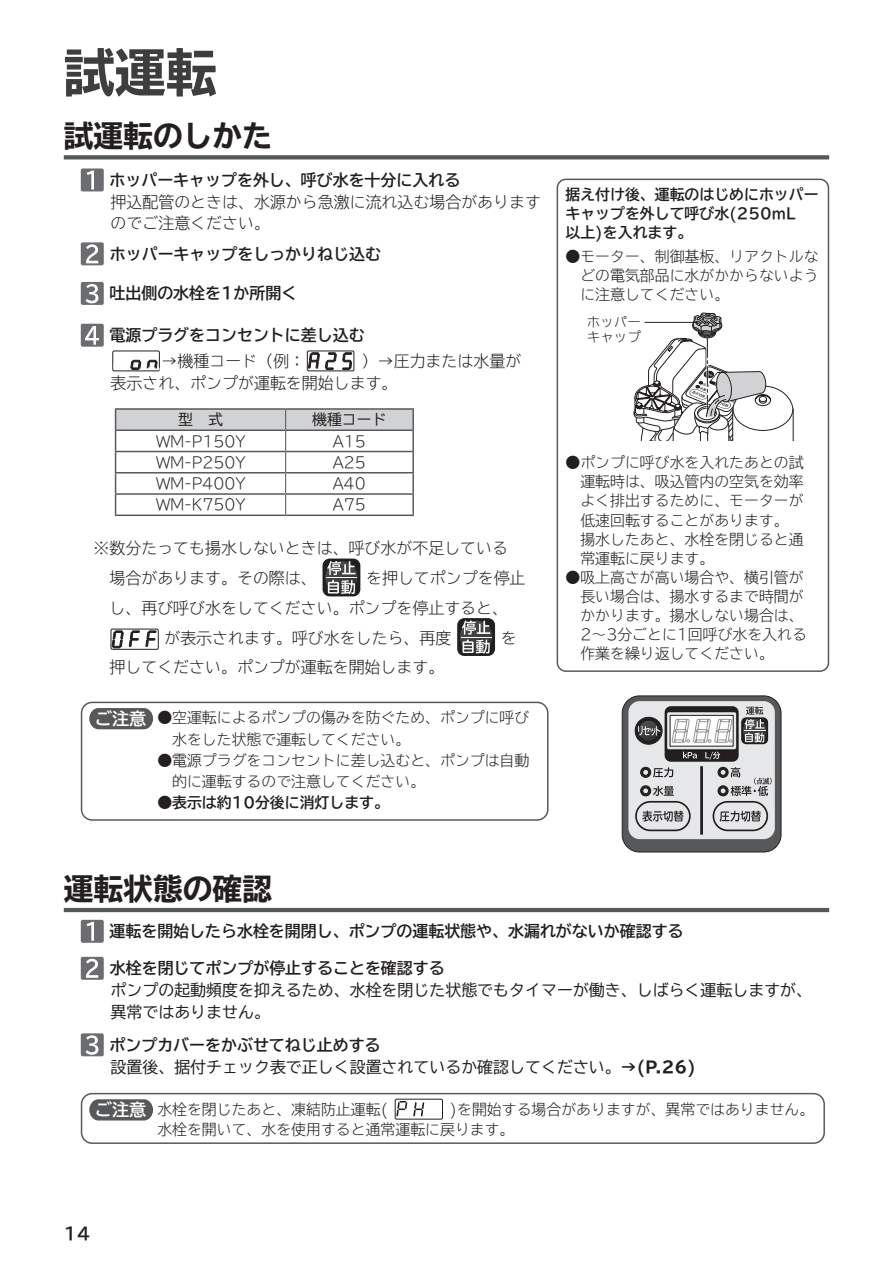
<style>
.page{position:relative;width:893px;height:1263px;background:#fff}
.page>*{position:absolute;margin:0;border:0;box-sizing:border-box;transform-origin:0 0}
.t1{font:700 expanded 51px "TBUD Go Std";color:#3e3e3f}
.t2{font:700 expanded 29.7px "TBUD Go Std";color:#231f20}
.t3{font:700 16.95px "TBUD Go Std";color:#fff}
.t4{font:700 16.95px "TBUD Go Std";color:#231f20}
.t5{font:300 15.9px/21.3px "TBUD Go Std Super";color:#231f20}
.t6{font:700 15.9px "TBUD Go Std";color:#231f20}
.t7{font:15.9px/21.3px "TBUD Go Std";color:#231f20}
.t8{font:300 14.85px/19.2px "TBUD Go Std Super";color:#231f20}
.t9{font:700 14.85px/19.2px "TBUD Go Std";color:#231f20}
.t10{font:14.85px "TBUD Go Std";color:#231f20}
.t11{font:13.5px/15px "TBUD Go Std Super Light 90 pv RKSJ H";color:#231f20}
.s1{font-weight:700}
.s2{font-weight:700;font-stretch:expanded}
</style>
<div class="page">
<hr style="left:115px;top:408px;width:171px;height:2px;background:#57585a">
<hr style="left:286px;top:408px;width:128px;height:2px;background:#57585a">
<hr style="left:115px;top:514px;width:171px;height:2px;background:#57585a">
<hr style="left:286px;top:514px;width:128px;height:2px;background:#57585a">
<svg style="left:115px;top:409px;width:299px;height:105px"></svg>
<svg style="left:64px;top:155px;width:765px;height:4px;background:#5f6062"></svg>
<div style="left:81px;top:168px;width:23px;height:23px;background:#6c6d70;border-radius:2px"></div>
<svg style="left:87px;top:171px;width:7px;height:18px"></svg>
<div style="left:81px;top:242px;width:23px;height:23px;background:#6c6d70;border-radius:2px"></div>
<svg style="left:86px;top:244px;width:12px;height:19px"></svg>
<div style="left:81px;top:282px;width:23px;height:23px;background:#6c6d70;border-radius:2px"></div>
<svg style="left:86px;top:284px;width:12px;height:19px"></svg>
<div style="left:81px;top:324px;width:23px;height:23px;background:#6c6d70;border-radius:2px"></div>
<svg style="left:85px;top:326px;width:14px;height:19px"></svg>
<div style="left:112px;top:351px;width:48px;height:20px;border:1px solid #231f20"></div>
<svg style="left:114px;top:350px;width:45px;height:22px"></svg>
<div style="left:307px;top:351px;width:47px;height:20px;border:1px solid #231f20"></div>
<svg style="left:308px;top:350px;width:44px;height:22px"></svg>
<div style="left:81px;top:702px;width:468px;height:119px;border:1px solid #57585a;border-radius:11px"></div>
<svg style="left:89px;top:708px;width:64px;height:21px"></svg>
<hr style="left:64px;top:908px;width:765px;height:4px;background:#57585a">
<div style="left:81px;top:920px;width:23px;height:23px;background:#6c6d70;border-radius:2px"></div>
<svg style="left:87px;top:922px;width:7px;height:19px"></svg>
<div style="left:81px;top:957px;width:23px;height:23px;background:#6c6d70;border-radius:2px"></div>
<svg style="left:86px;top:959px;width:12px;height:19px"></svg>
<div style="left:81px;top:1033px;width:23px;height:23px;background:#6c6d70;border-radius:2px"></div>
<svg style="left:86px;top:1035px;width:12px;height:20px"></svg>
<div style="left:81px;top:1093px;width:744px;height:51px;border:1px solid #57585a;border-radius:11px"></div>
<div style="left:395px;top:1099px;width:48px;height:20px;border:1px solid #231f20;border-radius:2px"></div>
<svg style="left:396px;top:1101px;width:11px;height:15px"></svg>
<svg style="left:413px;top:1102px;width:11px;height:15px"></svg>
<svg style="left:89px;top:1099px;width:64px;height:21px"></svg>
<div style="left:557px;top:179px;width:272px;height:493px;border:1px solid #57585a;border-radius:9px"></div>
<svg style="left:633px;top:313px;width:161px;height:127px"></svg>
<div style="left:622px;top:696px;width:159px;height:156px;background:#57585a;border-radius:17px"></div>
<div style="left:622px;top:695px;width:159px;height:157px;border:1px solid #231f20;border-radius:17px"></div>
<div style="left:628px;top:701px;width:147px;height:138px;background:#e6e7e9;border-radius:11px"></div>
<hr style="left:701px;top:766px;width:2px;height:68px;background:#231f20">
<svg style="left:635px;top:706px;width:137px;height:125px"></svg>
<div style="left:323px;top:559px;width:37px;height:37px;background:#231f20;border-radius:7px"></div>
<svg style="left:325px;top:561px;width:33px;height:33px"></svg>
<svg style="left:327px;top:561px;width:29px;height:33px"></svg>
<hr style="left:326px;top:577px;width:31px;height:1px;background:#fff">
<div style="left:111px;top:629px;width:48px;height:21px;border:1px solid #231f20;border-radius:2px"></div>
<svg style="left:112px;top:628px;width:28px;height:22px"></svg>
<svg style="left:146px;top:631px;width:10px;height:19px"></svg>
<div style="left:457px;top:618px;width:38px;height:38px;background:#231f20;border-radius:7px"></div>
<svg style="left:460px;top:621px;width:32px;height:32px"></svg>
<svg style="left:462px;top:620px;width:28px;height:34px"></svg>
<hr style="left:461px;top:636px;width:30px;height:1px;background:#fff">
<h1 class="t1" style="left:64px;top:44px;width:155px">試運転</h1>
<h2 class="t2" style="left:64px;top:120px;width:210px">試運転のしかた</h2>
<p class="t6" style="left:109px;top:167px;width:352px">ホッパーキャップを外し、呼び水を十分に入れる</p>
<p class="t5" style="left:111px;top:191px;width:432px">押込配管のときは、水源から急激に流れ込む場合がありますのでご注意ください。</p>
<p class="t6" style="left:110px;top:241px;width:273px">ホッパーキャップをしっかりねじ込む</p>
<p class="t6" style="left:109px;top:280px;width:189px">吐出側の水栓を1か所開く</p>
<p class="t6" style="left:109px;top:322px;width:257px">電源プラグをコンセントに差し込む</p>
<p class="t5" style="left:162px;top:350px;width:145px">→機種コード（例：</p>
<p class="t5" style="left:111px;top:350px;width:412px;line-height:21.8px;text-indent:251px">）→圧力または水量が表示され、ポンプが運転を開始します。</p>
<p class="t10" style="left:178px;top:407px;width:46px">型　式</p>
<p class="t10" style="left:312px;top:407px;width:76px">機種コード</p>
<p class="t8" style="left:156px;top:431px;width:91px">WM-P150Y</p>
<p class="t8" style="left:333px;top:431px;width:35px">A15</p>
<p class="t8" style="left:156px;top:452px;width:91px">WM-P250Y</p>
<p class="t8" style="left:333px;top:452px;width:35px">A25</p>
<p class="t8" style="left:156px;top:473px;width:91px">WM-P400Y</p>
<p class="t8" style="left:333px;top:473px;width:35px">A40</p>
<p class="t8" style="left:156px;top:495px;width:91px">WM-K750Y</p>
<p class="t8" style="left:333px;top:495px;width:35px">A75</p>
<p class="t5" style="left:94px;top:532px;width:416px;line-height:30.3px">※数分たっても揚水しないときは、呼び水が不足している　場合があります。その際は、</p>
<p class="t5" style="left:366px;top:567px;width:161px">を押してポンプを停止</p>
<p class="t5" style="left:94px;top:596px;width:416px">　し、再び呼び水をしてください。ポンプを停止すると、</p>
<p class="t5" style="left:164px;top:627px;width:289px">が表示されます。呼び水をしたら、再度</p>
<p class="t5" style="left:501px;top:627px;width:17px">を</p>
<p class="t5" style="left:94px;top:656px;width:352px">　押してください。ポンプが運転を開始します。</p>
<p class="t3" style="left:95px;top:705px;width:53px">ご注意</p>
<p class="t8" style="left:172px;top:707px;width:359px;line-height:21.3px;text-indent:-15px">●空運転によるポンプの傷みを防ぐため、ポンプに呼び水をした状態で運転してください。</p>
<p class="t8" style="left:172px;top:749px;width:359px;line-height:21.3px;text-indent:-15px">●電源プラグをコンセントに差し込むと、ポンプは自動的に運転するので注意してください。</p>
<p class="t9" style="left:157px;top:793px;width:233px">●表示は約10分後に消灯します。</p>
<p class="t9" style="left:566px;top:185px;width:254px">据え付け後、運転のはじめにホッパーキャップを外して呼び水(250mL　以上)を入れます。</p>
<p class="t8" style="left:580px;top:246px;width:240px;text-align:justify;text-indent:-15px">●モーター、制御基板、リアクトルなどの電気部品に水がかからないように注意してください。</p>
<p class="t11" style="left:587px;top:314px;width:55px">ホッパーキャップ</p>
<p class="t8" style="left:566px;top:452px;width:240px">●ポンプに呼び水を入れたあとの試</p>
<p class="t8" style="left:580px;top:472px;width:225px">運転時は、吸込管内の空気を効率</p>
<p class="t8" style="left:580px;top:491px;width:225px">よく排出するために、モーターが</p>
<p class="t8" style="left:580px;top:510px;width:210px">低速回転することがあります。</p>
<p class="t8" style="left:566px;top:529px;width:240px">　揚水したあと、水栓を閉じると通</p>
<p class="t8" style="left:580px;top:548px;width:135px">常運転に戻ります。</p>
<p class="t8" style="left:580px;top:567px;width:228px;text-indent:-15px">●吸上高さが高い場合や、横引管が長い場合は、揚水するまで時間がかかります。揚水しない場合は、<br>2〜3分ごとに1回呼び水を入れる作業を繰り返してください。</p>
<h2 class="t2" style="left:64px;top:872px;width:210px">運転状態の確認</h2>
<p class="t6" style="left:109px;top:918px;width:576px">運転を開始したら水栓を開閉し、ポンプの運転状態や、水漏れがないか確認する</p>
<p class="t6" style="left:110px;top:955px;width:336px">水栓を閉じてポンプが停止することを確認する</p>
<p class="t7" style="left:111px;top:979px;width:703px">ポンプの起動頻度を抑えるため、水栓を閉じた状態でもタイマーが働き、しばらく運転しますが、異常ではありません。</p>
<p class="t7" style="left:109px;top:1034px;width:588px;line-height:22px"><span class="s1">ポンプカバーをかぶせてねじ止めする<br></span>設置後、据付チェック表で正しく設置されているか確認してください。<span class="s2">→(P.26)</span></p>
<p class="t8" style="left:157px;top:1099px;width:232px">水栓を閉じたあと、凍結防止運転(</p>
<p class="t3" style="left:95px;top:1096px;width:53px">ご注意</p>
<p class="t8" style="left:157px;top:1098px;width:659px;line-height:20.2px;text-indent:292px">)を開始する場合がありますが、異常ではありません。水栓を開いて、水を使用すると通常運転に戻ります。</p>
<p class="t4" style="left:64px;top:1219px;width:28px">14</p>
</div>
